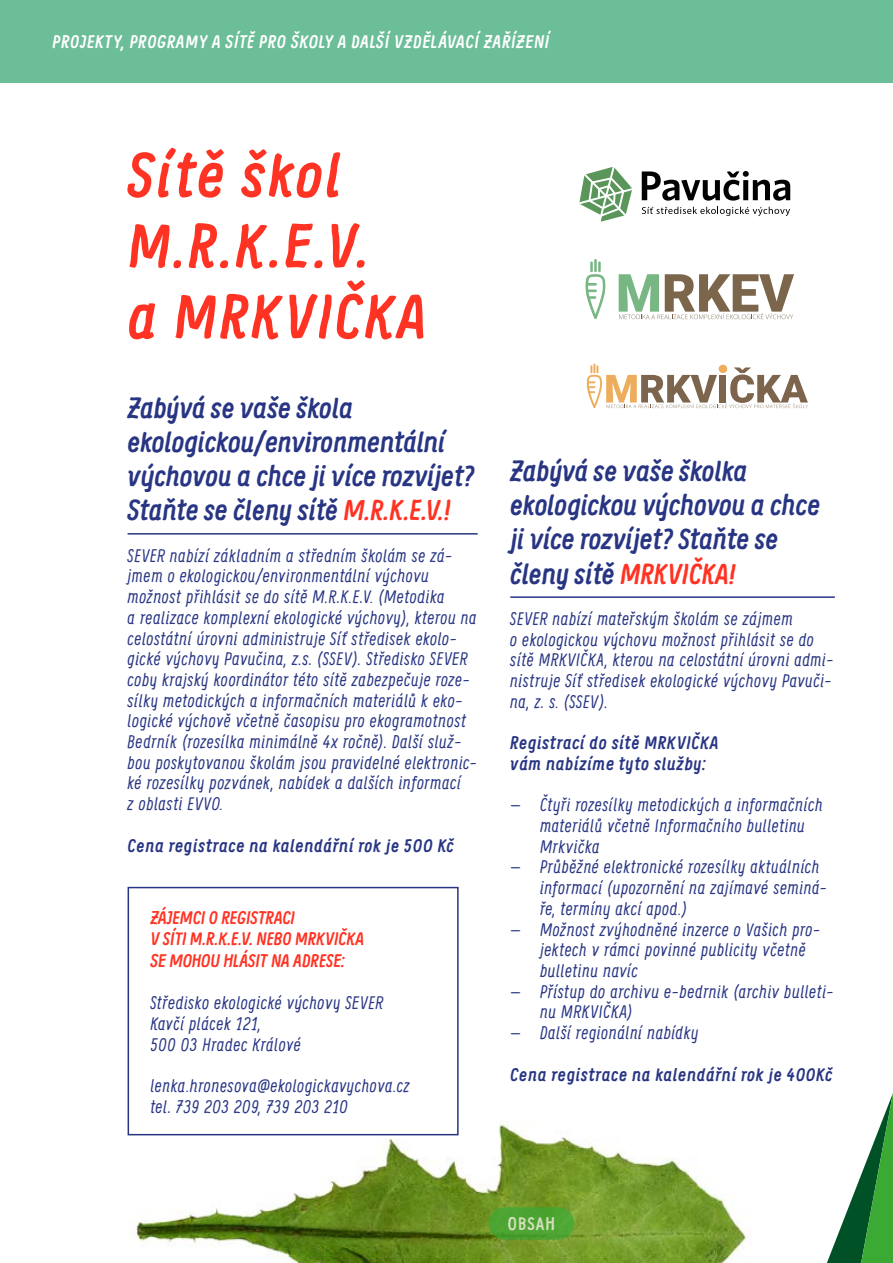
<style>
.page{position:relative;width:893px;height:1263px;background:#fff}
.page>*{position:absolute;margin:0;border:0;box-sizing:border-box;transform-origin:0 0}
.t1{font:italic 700 61.5px/70.7px "Supernettcn";letter-spacing:.04em;color:#ff3323}
.t2{font:italic 700 28.5px/34.2px "Supernettcn";color:#283583}
.t3{font:italic 18px/20.7px "Supernettcn";letter-spacing:.04em;color:#283583}
.t4{font:italic 700 18px/20.7px "Supernettcn";letter-spacing:.04em;color:#283583}
.t5{font:italic 700 18px/21.6px "Supernettcn";color:#ff3323}
.t6{font:italic 700 18px "Supernettcn";letter-spacing:.04em;color:#fff}
.t7{font:700 18px "Supernettcn";letter-spacing:.06em;color:#fff}
.s1{color:#ff3323}
</style>
<div class="page">
<img style="left:127px;top:1103px;width:619px;height:160px">
<hr style="left:128px;top:533px;width:350px;height:2px;background:#283583">
<svg style="left:579px;top:166px;width:53px;height:56px"></svg>
<svg style="left:642px;top:171px;width:148px;height:30px"></svg>
<svg style="left:642px;top:207px;width:148px;height:9px"></svg>
<svg style="left:619px;top:274px;width:175px;height:45px"></svg>
<svg style="left:585px;top:259px;width:21px;height:60px"></svg>
<div style="left:128px;top:887px;width:331px;height:248px;border:2px solid #283583"></div>
<hr style="left:510px;top:596px;width:325px;height:2px;background:#283583">
<svg style="left:587px;top:364px;width:221px;height:44px"></svg>
<svg style="left:827px;top:1093px;width:66px;height:170px"></svg>
<div style="left:489px;top:1207px;width:85px;height:33px;background:#4da431;border-radius:16px"></div>
<div style="left:0;top:0;width:893px;height:82px;background:#6cbe99"></div>
<p class="t6" style="left:52px;top:30px;width:498px">PROJEKTY, PROGRAMY A SÍTĚ PRO ŠKOLY A DALŠÍ VZDĚLÁVACÍ ZAŘÍZENÍ</p>
<h1 class="t1" style="left:128px;top:139px;width:301px">Sítě škol<br>M.R.K.E.V.<br>a MRKVIČKA</h1>
<h2 class="t2" style="left:128px;top:390px;width:348px">Zabývá se vaše škola ekologickou/environmentální výchovou a chce ji více rozvíjet?<br>Staňte se členy sítě <span class="s1">M.R.K.E.V.!</span></h2>
<p class="t3" style="left:128px;top:544px;width:351px">SEVER nabízí základním a středním školám se zá&shy;jmem o ekologickou/environmentální výchovu možnost přihlásit se do sítě M.R.K.E.V. (Metodika<br>a realizace komplexní ekologické výchovy), kterou na celostátní úrovni administruje Síť středisek ekolo&shy;gické výchovy Pavučina, z.s. (SSEV). Středisko SEVER coby krajský koordinátor této sítě zabezpečuje roze&shy;sílky metodických a informačních materiálů k eko&shy;logické výchově včetně časopisu pro ekogramotnost Bedrník (rozesílka minimálně 4x ročně). Další služ&shy;bou poskytovanou školám jsou pravidelné elektronic&shy;ké rozesílky pozvánek, nabídek a dalších informací<br>z oblasti EVVO.</p>
<p class="t4" style="left:128px;top:835px;width:328px">Cena registrace na kalendářní rok je 500 Kč</p>
<p class="t5" style="left:150px;top:906px;width:215px">ZÁJEMCI O REGISTRACI<br>V SÍTI M.R.K.E.V. NEBO MRKVIČKA<br>SE MOHOU HLÁSIT NA ADRESE:</p>
<p class="t3" style="left:150px;top:992px;width:234px">Středisko ekologické výchovy SEVER<br>Kavčí plácek 121,<br>500 03 Hradec Králové</p>
<p class="t3" style="left:150px;top:1075px;width:261px">lenka.hronesova@ekologickavychova.cz tel. 739 203 209, 739 203 210</p>
<h2 class="t2" style="left:510px;top:454px;width:311px">Zabývá se vaše školka ekologickou výchovou a chce ji více rozvíjet? Staňte se členy sítě <span class="s1">MRKVIČKA!</span></h2>
<p class="t3" style="left:510px;top:608px;width:325px">SEVER nabízí mateřským školám se zájmem<br>o ekologickou výchovu možnost přihlásit se do sítě MRKVIČKA, kterou na celostátní úrovni admi&shy;nistruje Síť středisek ekologické výchovy Pavuči&shy;na, z. s. (SSEV).</p>
<p class="t4" style="left:510px;top:732px;width:210px">Registrací do sítě MRKVIČKA vám nabízíme tyto služby:</p>
<p class="t3" style="left:540px;top:794px;width:284px;text-indent:-30px">– Čtyři rozesílky metodických a informačních materiálů včetně Informačního bulletinu<br>Mrkvička</p>
<p class="t3" style="left:540px;top:856px;width:288px;text-indent:-30px">– Průběžné elektronické rozesílky aktuálních informací (upozornění na zajímavé seminá&shy;ře, termíny akcí apod.)</p>
<p class="t3" style="left:540px;top:918px;width:282px;text-indent:-30px">– Možnost zvýhodněné inzerce o Vašich pro&shy;jektech v rámci povinné publicity včetně bulletinu navíc</p>
<p class="t3" style="left:540px;top:980px;width:295px;text-indent:-30px">– Přístup do archivu e-bedrnik (archiv bulleti&shy;nu MRKVIČKA)</p>
<p class="t3" style="left:510px;top:1022px;width:189px">– Další regionální nabídky</p>
<p class="t4" style="left:510px;top:1063px;width:324px">Cena registrace na kalendářní rok je 400Kč</p>
<p class="t7" style="left:508px;top:1212px;width:49px">OBSAH</p>
</div>
